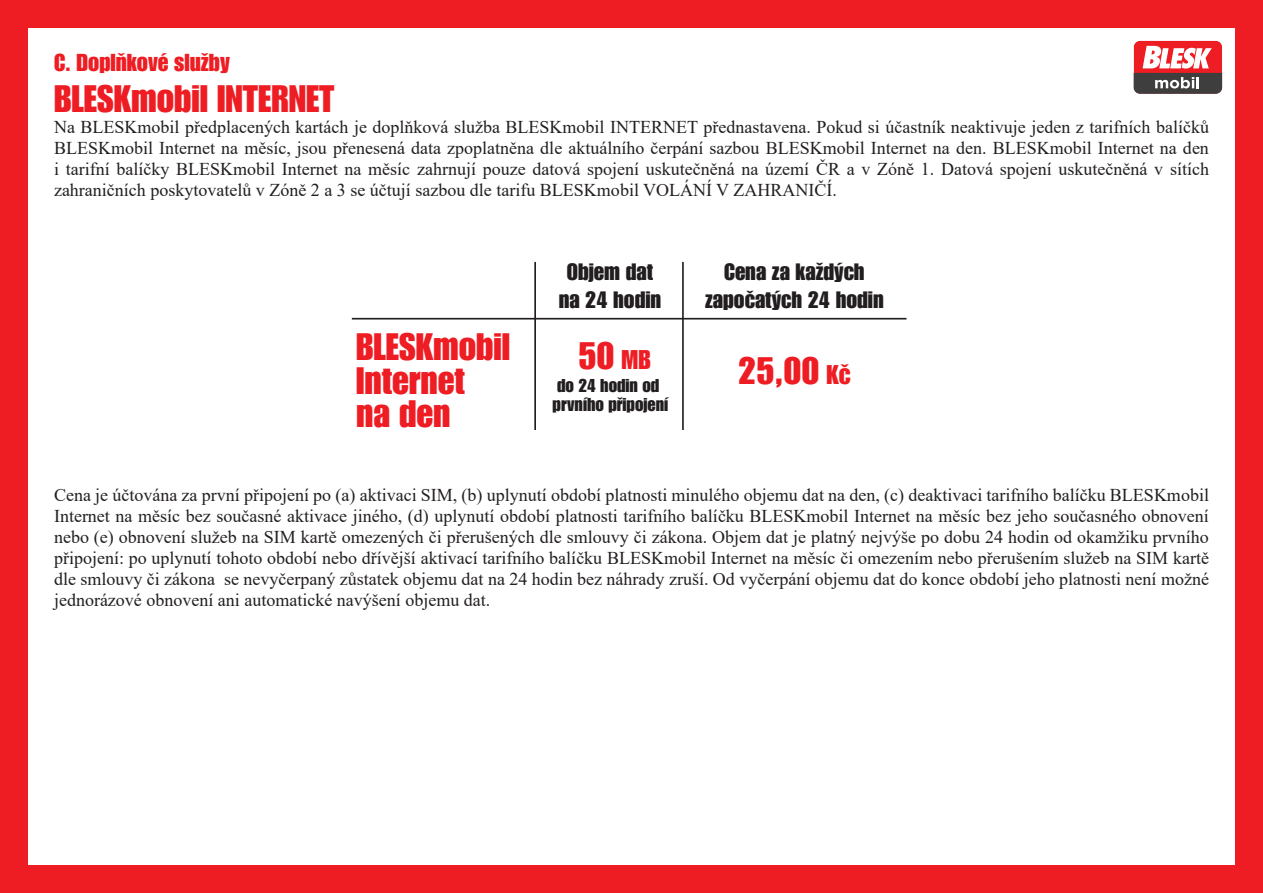
<style>
.page{position:relative;width:1263px;height:893px;background:#fff}
.page>*{position:absolute;margin:0;border:0;box-sizing:border-box;transform-origin:0 0}
.t1{font:37.5px "Impact LT Std Q";color:#ee1d23}
.t2{font:24px "Impact LT Std Q";color:#ee1d23}
.t3{font:23.25px/27.9px "Impact LT Std Q";color:#221e1f;text-align:center}
.t4{font:18.3px/19.2px "Impact LT Std Q";color:#221e1f}
.t5{font:18px/21px "Times New Roman";color:#231f20;text-align:justify}
.s1{font-size:26.55px}
</style>
<div class="page">
<div style="left:0;top:0;width:28px;height:893px;background:#ee1d23"></div>
<div style="left:1235px;top:0;width:28px;height:893px;background:#ee1d23"></div>
<div style="left:0;top:0;width:1263px;height:28px;background:#ee1d23"></div>
<div style="left:0;top:865px;width:1263px;height:28px;background:#ee1d23"></div>
<hr style="left:352px;top:318px;width:554px;height:2px;background:#221e1f">
<hr style="left:534px;top:262px;width:2px;height:168px;background:#221e1f">
<hr style="left:682px;top:262px;width:2px;height:168px;background:#221e1f">
<svg style="left:1133px;top:40px;width:90px;height:54px"></svg>
<p class="t2" style="left:54px;top:49px;width:177px">C. Doplňkové služby</p>
<p class="t1" style="left:54px;top:77px;width:282px">BLESKmobil INTERNET</p>
<p class="t5" style="left:54px;top:116px;width:1156px">Na BLESKmobil předplacených kartách je doplňková služba BLESKmobil INTERNET přednastavena. Pokud si účastník neaktivuje jeden z tarifních balíčků BLESKmobil Internet na měsíc, jsou přenesená data zpoplatněna dle aktuálního čerpání sazbou BLESKmobil Internet na den. BLESKmobil Internet na den i tarifní balíčky BLESKmobil Internet na měsíc zahrnují pouze datová spojení uskutečněná na území ČR a v Zóně 1. Datová spojení uskutečněná v sítích zahraničních poskytovatelů v Zóně 2 a 3 se účtují sazbou dle tarifu BLESKmobil VOLÁNÍ V ZAHRANIČÍ.</p>
<p class="t1" style="left:356px;top:325px;width:156px">BLESKmobil</p>
<p class="t1" style="left:356px;top:358px;width:110px">Internet</p>
<p class="t1" style="left:356px;top:392px;width:96px">na den</p>
<p class="t3" style="left:559px;top:258px;width:104px">Objem dat na 24 hodin</p>
<p class="t3" style="left:705px;top:258px;width:180px">Cena za každých započatých 24 hodin</p>
<p class="t1" style="left:578px;top:334px;width:74px">50 <span class="s1">MB</span></p>
<p class="t1" style="left:738px;top:349px;width:114px">25,00 <span class="s1">Kč</span></p>
<p class="t4" style="left:553px;top:376px;width:117px">do 24 hodin od prvního připojení</p>
<p class="t5" style="left:54px;top:484px;width:1156px">Cena je účtována za první připojení po (a) aktivaci SIM, (b) uplynutí období platnosti minulého objemu dat na den, (c) deaktivaci tarifního balíčku BLESKmobil Internet na měsíc bez současné aktivace jiného, (d) uplynutí období platnosti tarifního balíčku BLESKmobil Internet na měsíc bez jeho současného obnovení nebo (e) obnovení služeb na SIM kartě omezených či přerušených dle smlouvy či zákona. Objem dat je platný nejvýše po dobu 24 hodin od okamžiku prvního připojení: po uplynutí tohoto období nebo dřívější aktivací tarifního balíčku BLESKmobil Internet na měsíc či omezením nebo přerušením služeb na SIM kartě dle smlouvy či zákona se nevyčerpaný zůstatek objemu dat na 24 hodin bez náhrady zruší. Od vyčerpání objemu dat do konce období jeho platnosti není možné jednorázové obnovení ani automatické navýšení objemu dat.</p>
</div>
